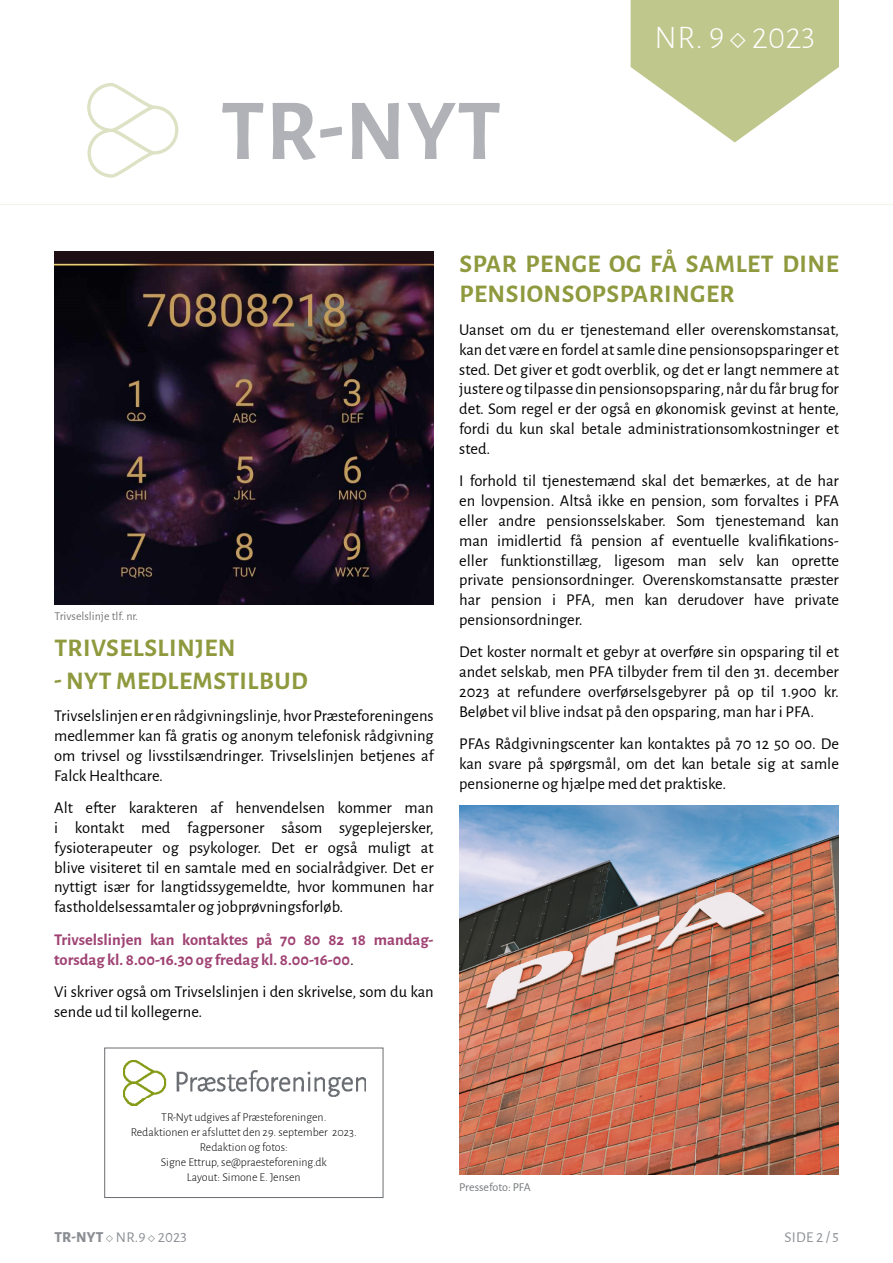
<style>
.page{position:relative;width:893px;height:1263px;background:#fff}
.page>*{position:absolute;margin:0;border:0;box-sizing:border-box;transform-origin:0 0}
.t1{font:700 87px "Alegreya Sans";color:#b0b2b7}
.t2{font:300 33px "Alegreya Sans";color:#fff}
.t3{font:700 25.5px/30px "Alegreya Sans";letter-spacing:.02em;color:#8f993e}
.t4{font:16.5px/19.8px "Alegreya Sans";color:#000;text-align:justify}
.t5{font:700 16.5px/19.8px "Alegreya Sans";color:#9f4273}
.t6{font:15px "Alegreya Sans";letter-spacing:.02em;color:#8b8f94}
.t7{font:300 12px/15px "Alegreya Sans";color:#000;text-align:center}
.t8{font:12px "Alegreya Sans";color:#76787b}
.s1{font-weight:400;color:#000}
.s2{font-weight:800}
</style>
<div class="page">
<svg style="left:631px;top:0;width:208px;height:142px"></svg>
<hr style="left:0;top:204px;width:893px;height:1px;background:#f1f4e8">
<svg style="left:87px;top:83px;width:91px;height:95px"></svg>
<div style="left:105px;top:1048px;width:278px;height:150px;border:1px solid #6a6d71"></div>
<img style="left:123px;top:1061px;width:243px;height:44px">
<img style="left:55px;top:252px;width:379px;height:353px">
<img style="left:459px;top:806px;width:380px;height:368px">
<h1 class="t1" style="left:221px;top:67px;width:282px">TR-NYT</h1>
<h2 class="t2" style="left:654px;top:16px;width:162px">NR. 9 ◇ 2023</h2>
<p class="t8" style="left:55px;top:608px;width:85px">Trivselslinje tlf. nr.</p>
<h3 class="t3" style="left:54px;top:631px;width:183px">TRIVSELSLINJEN</h3>
<h3 class="t3" style="left:54px;top:664px;width:255px">- NYT MEDLEMSTILBUD</h3>
<p class="t4" style="left:54px;top:705px;width:381px">Trivselslinjen er en rådgivningslinje, hvor Præsteforeningens medlemmer kan få gratis og anonym telefonisk rådgivning om trivsel og livsstilsændringer. Trivselslinjen betjenes af Falck Healthcare.</p>
<p class="t4" style="left:54px;top:797px;width:381px">Alt efter karakteren af henvendelsen kommer man i kontakt med fagpersoner såsom sygeplejersker, fysioterapeuter og psykologer. Det er også muligt at blive visiteret til en samtale med en socialrådgiver. Det er nyttigt især for langtidssygemeldte, hvor kommunen har fastholdelsessamtaler og jobprøvningsforløb.</p>
<p class="t5" style="left:54px;top:928px;width:381px">Trivselslinjen kan kontaktes på 70 80 82 18 mandag&shy;torsdag kl. 8.00-16.30 og fredag kl. 8.00-16-00<span class="s1">.</span></p>
<p class="t4" style="left:54px;top:981px;width:381px">Vi skriver også om Trivselslinjen i den skrivelse, som du kan sende ud til kollegerne.</p>
<h3 class="t3" style="left:459px;top:247px;width:381px">SPAR PENGE OG FÅ SAMLET DINE<br>PENSIONSOPSPARINGER</h3>
<p class="t4" style="left:459px;top:319px;width:381px">Uanset om du er tjenestemand eller overenskomstansat, kan det være en fordel at samle dine pensionsopsparinger et sted. Det giver et godt overblik, og det er langt nemmere at justere og tilpasse din pensionsopsparing, når du får brug for det. Som regel er der også en økonomisk gevinst at hente, fordi du kun skal betale administrationsomkostninger et sted.</p>
<p class="t4" style="left:459px;top:470px;width:381px">I forhold til tjenestemænd skal det bemærkes, at de har en lovpension. Altså ikke en pension, som forvaltes i PFA eller andre pensionsselskaber. Som tjenestemand kan man imidlertid få pension af eventuelle kvalifikations&shy;eller funktionstillæg, ligesom man selv kan oprette private pensionsordninger. Overenskomstansatte præster har pension i PFA, men kan derudover have private pensionsordninger.</p>
<p class="t4" style="left:459px;top:641px;width:381px">Det koster normalt et gebyr at overføre sin opsparing til et andet selskab, men PFA tilbyder frem til den 31. december 2023 at refundere overførselsgebyrer på op til 1.900 kr.<br>Beløbet vil blive indsat på den opsparing, man har i PFA.</p>
<p class="t4" style="left:459px;top:733px;width:381px">PFAs Rådgivningscenter kan kontaktes på 70 12 50 00. De kan svare på spørgsmål, om det kan betale sig at samle pensionerne og hjælpe med det praktiske.</p>
<p class="t7" style="left:131px;top:1109px;width:228px">TR-Nyt udgives af Præsteforeningen.<br>Redaktionen er afsluttet den 29. september 2023.<br>Redaktion og fotos:<br>Signe Ettrup, se@praesteforening.dk<br>Layout: Simone E. Jensen</p>
<p class="t8" style="left:459px;top:1179px;width:73px">Pressefoto: PFA</p>
<p class="t6" style="left:54px;top:1227px;width:134px"><span class="s2">TR-NYT</span> ◇ NR.9 ◇ 2023</p>
<p class="t6" style="left:784px;top:1227px;width:56px">SIDE 2 / 5</p>
</div>
